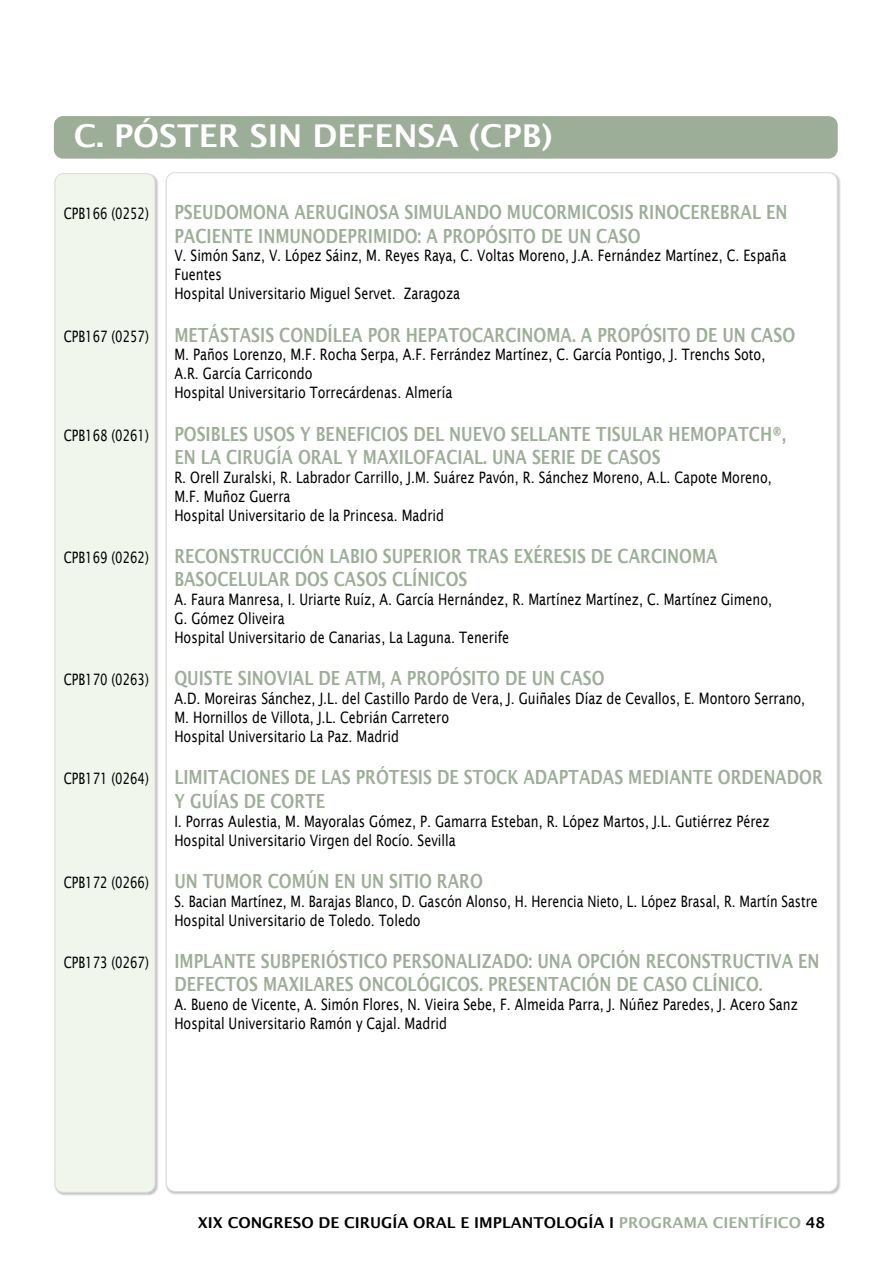
<style>
.page{position:relative;width:893px;height:1263px;background:#fff}
.page>*{position:absolute;margin:0;border:0;box-sizing:border-box;transform-origin:0 0}
.t1{font:600 31.5px "Lucida Sans";color:#fff}
.t2{font:600 19.5px/23.4px "Lucida Sans";color:#9dae98;scale:.8 1}
.t3{font:15.75px/18.9px "Lucida Sans";color:#000;scale:.8 1}
.t4{font:15.75px/18.9px "Lucida Sans";color:#000;scale:.78 1}
.t5{font:15.75px "Lucida Sans";color:#000;scale:.75 1}
.t6{font:600 15px "Lucida Sans";color:#000}
.s1{color:#9dae98}
</style>
<div class="page">
<div style="left:54px;top:173px;width:105px;height:1022px;background:#000;opacity:.24"></div>
<div style="left:55px;top:174px;width:100px;height:1018px;background:#f1f6ec;border-radius:9px"></div>
<div style="left:54px;top:173px;width:101px;height:1020px;border:1px solid #d9ddd5;border-radius:9px"></div>
<div style="left:55px;top:117px;width:782px;height:41px;background:#9dae98;border-radius:9px"></div>
<div style="left:54px;top:116px;width:784px;height:43px;border:2px solid #9dae98;border-radius:9px"></div>
<h1 class="t1" style="left:74px;top:118px;width:480px">C. PÓSTER SIN DEFENSA (CPB)</h1>
<p class="t5" style="left:64px;top:205px;width:115px">CPB166 (0252)</p>
<p class="t2" style="left:174px;top:200px;width:768px">PSEUDOMONA AERUGINOSA SIMULANDO MUCORMICOSIS RINOCEREBRAL EN<br>PACIENTE INMUNODEPRIMIDO: A PROPÓSITO DE UN CASO</p>
<p class="t3" style="left:174px;top:246px;width:766px">V. Simón Sanz, V. López Sáinz, M. Reyes Raya, C. Voltas Moreno, J.A. Fernández Martínez, C. España<br>Fuentes<br>Hospital Universitario Miguel Servet. Zaragoza</p>
<p class="t5" style="left:64px;top:327px;width:115px">CPB167 (0257)</p>
<p class="t2" style="left:174px;top:323px;width:777px">METÁSTASIS CONDÍLEA POR HEPATOCARCINOMA. A PROPÓSITO DE UN CASO</p>
<p class="t3" style="left:174px;top:345px;width:740px">M. Paños Lorenzo, M.F. Rocha Serpa, A.F. Ferrández Martínez, C. García Pontigo, J. Trenchs Soto,<br>A.R. García Carricondo<br>Hospital Universitario Torrecárdenas. Almería</p>
<p class="t5" style="left:64px;top:426px;width:115px">CPB168 (0261)</p>
<p class="t2" style="left:174px;top:422px;width:766px">POSIBLES USOS Y BENEFICIOS DEL NUEVO SELLANTE TISULAR HEMOPATCH®,<br>EN LA CIRUGÍA ORAL Y MAXILOFACIAL. UNA SERIE DE CASOS</p>
<p class="t3" style="left:174px;top:468px;width:748px">R. Orell Zuralski, R. Labrador Carrillo, J.M. Suárez Pavón, R. Sánchez Moreno, A.L. Capote Moreno,<br>M.F. Muñoz Guerra<br>Hospital Universitario de la Princesa. Madrid</p>
<p class="t5" style="left:64px;top:548px;width:115px">CPB169 (0262)</p>
<p class="t2" style="left:174px;top:544px;width:681px">RECONSTRUCCIÓN LABIO SUPERIOR TRAS EXÉRESIS DE CARCINOMA<br>BASOCELULAR DOS CASOS CLÍNICOS</p>
<p class="t3" style="left:174px;top:590px;width:749px">A. Faura Manresa, I. Uriarte Ruíz, A. García Hernández, R. Martínez Martínez, C. Martínez Gimeno,<br>G. Gómez Oliveira<br>Hospital Universitario de Canarias, La Laguna. Tenerife</p>
<p class="t5" style="left:64px;top:671px;width:115px">CPB170 (0263)</p>
<p class="t2" style="left:174px;top:667px;width:539px">QUISTE SINOVIAL DE ATM, A PROPÓSITO DE UN CASO</p>
<p class="t3" style="left:174px;top:689px;width:790px">A.D. Moreiras Sánchez, J.L. del Castillo Pardo de Vera, J. Guiñales Díaz de Cevallos, E. Montoro Serrano,<br>M. Hornillos de Villota, J.L. Cebrián Carretero<br>Hospital Universitario La Paz. Madrid</p>
<p class="t5" style="left:64px;top:770px;width:115px">CPB171 (0264)</p>
<p class="t2" style="left:174px;top:766px;width:812px">LIMITACIONES DE LAS PRÓTESIS DE STOCK ADAPTADAS MEDIANTE ORDENADOR<br>Y GUÍAS DE CORTE</p>
<p class="t3" style="left:174px;top:812px;width:746px">I. Porras Aulestia, M. Mayoralas Gómez, P. Gamarra Esteban, R. López Martos, J.L. Gutiérrez Pérez<br>Hospital Universitario Virgen del Rocío. Sevilla</p>
<p class="t5" style="left:64px;top:873px;width:115px">CPB172 (0266)</p>
<p class="t2" style="left:174px;top:869px;width:387px">UN TUMOR COMÚN EN UN SITIO RARO</p>
<p class="t4" style="left:174px;top:892px;width:826px">S. Bacian Martínez, M. Barajas Blanco, D. Gascón Alonso, H. Herencia Nieto, L. López Brasal, R. Martín Sastre<br>Hospital Universitario de Toledo. Toledo</p>
<p class="t5" style="left:64px;top:953px;width:115px">CPB173 (0267)</p>
<p class="t2" style="left:174px;top:949px;width:808px">IMPLANTE SUBPERIÓSTICO PERSONALIZADO: UNA OPCIÓN RECONSTRUCTIVA EN<br>DEFECTOS MAXILARES ONCOLÓGICOS. PRESENTACIÓN DE CASO CLÍNICO.</p>
<p class="t3" style="left:174px;top:995px;width:781px">A. Bueno de Vicente, A. Simón Flores, N. Vieira Sebe, F. Almeida Parra, J. Núñez Paredes, J. Acero Sanz<br>Hospital Universitario Ramón y Cajal. Madrid</p>
<p class="t6" style="left:198px;top:1214px;width:629px">XIX CONGRESO DE CIRUGÍA ORAL E IMPLANTOLOGÍA I <span class="s1">PROGRAMA CIENTÍFICO</span> 48</p>
</div>
